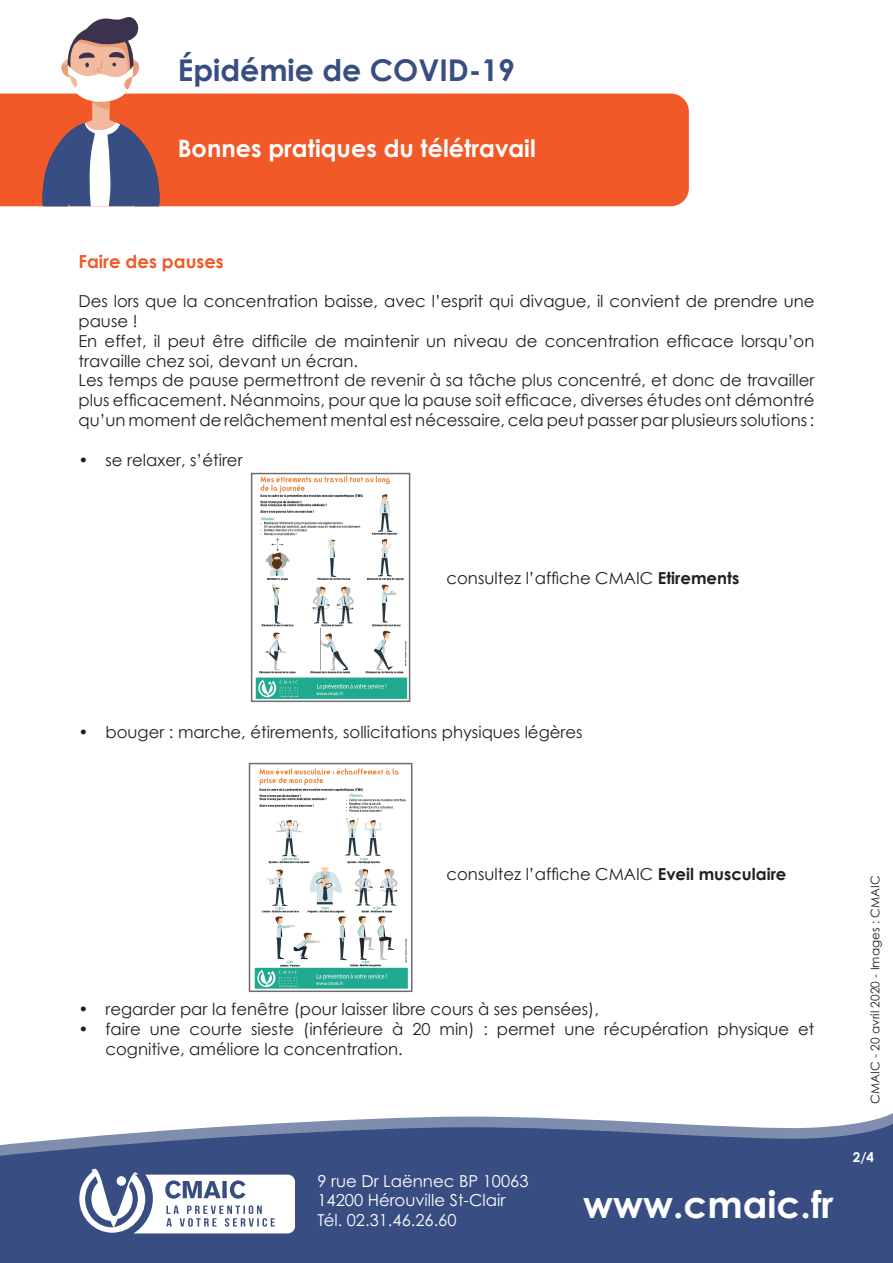
<style>
.page{position:relative;width:893px;height:1263px;background:#fff}
.page>*{position:absolute;margin:0;border:0;box-sizing:border-box;transform-origin:0 0}
.t1{font:700 37.5px "Century Gothic Pro";color:#fff}
.t2{font:700 30px "Century Gothic";color:#384d81}
.t3{font:700 24px "Century Gothic";color:#fff}
.t4{font:700 18px "Century Gothic";color:#f15929}
.t5{font:16.5px/19.8px "Century Gothic";color:#231f20}
.t6{font:16.5px/19.8px "Century Gothic Pro";color:#fff}
.t7{font:700 13.5px "Century Gothic";color:#fff}
.t8{font:12px "Century Gothic Pro";color:#231f20}
.s1{font-weight:700}
</style>
<div class="page">
<svg style="left:0;top:1113px;width:893px;height:150px;background:#4f628f"></svg>
<svg style="left:79px;top:1168px;width:216px;height:65px"></svg>
<div style="left:0;top:94px;width:689px;height:112px;background:#f15929"></div>
<div style="left:92px;top:92px;width:18px;height:35px;background:#f2ba9e;border-radius:9px"></div>
<svg style="left:61px;top:17px;width:78px;height:93px"></svg>
<svg style="left:42px;top:119px;width:117px;height:87px;background:#7d6c82"></svg>
<img style="left:255px;top:476px;width:152px;height:223px">
<div style="left:251px;top:473px;width:159px;height:229px;border:2px solid #6c6d70"></div>
<img style="left:254px;top:768px;width:154px;height:221px">
<div style="left:249px;top:763px;width:163px;height:229px;border:2px solid #6c6d70"></div>
<p class="t2" style="left:178px;top:47px;width:339px">Épidémie de COVID-19</p>
<p class="t3" style="left:178px;top:131px;width:360px">Bonnes pratiques du télétravail</p>
<p class="t4" style="left:78px;top:247px;width:147px">Faire des pauses</p>
<p class="t5" style="left:78px;top:291px;width:738px">Des lors que la concentration baisse, avec l’esprit qui divague, il convient de prendre une pause !</p>
<p class="t5" style="left:78px;top:331px;width:737px">En effet, il peut être difficile de maintenir un niveau de concentration efficace lorsqu’on travaille chez soi, devant un écran.</p>
<p class="t5" style="left:78px;top:370px;width:738px;text-align:justify">Les temps de pause permettront de revenir à sa tâche plus concentré, et donc de travailler plus efficacement. Néanmoins, pour que la pause soit efficace, diverses études ont démontré qu’un moment de relâchement mental est nécessaire, cela peut passer par plusieurs solutions :</p>
<p class="t5" style="left:78px;top:449px;width:166px">• se relaxer, s’étirer</p>
<p class="t5" style="left:446px;top:568px;width:294px">consultez l’affiche CMAIC <span class="s1">Etirements</span></p>
<p class="t5" style="left:78px;top:722px;width:506px">• bouger : marche, étirements, sollicitations physiques légères</p>
<p class="t5" style="left:446px;top:864px;width:341px">consultez l’affiche CMAIC <span class="s1">Eveil musculaire</span></p>
<p class="t5" style="left:78px;top:999px;width:522px">• regarder par la fenêtre (pour laisser libre cours à ses pensées),</p>
<p class="t5" style="left:105px;top:1019px;width:711px;text-indent:-27px">• faire une courte sieste (inférieure à 20 min) : permet une récupération physique et cognitive, améliore la concentration.</p>
<p class="t8" style="left:868px;top:1103px;width:229px;rotate:-90deg">CMAIC - 20 avril 2020 - Images : CMAIC</p>
<p class="t7" style="left:833px;top:1147px;width:42px">2/32/4</p>
<p class="t6" style="left:317px;top:1170px;width:213px">9 rue Dr Laënnec BP 10063<br>14200 Hérouville St-Clair<br>Tél. 02.31.46.26.60</p>
<h1 class="t1" style="left:583px;top:1181px;width:252px">www.cmaic.fr</h1>
</div>
